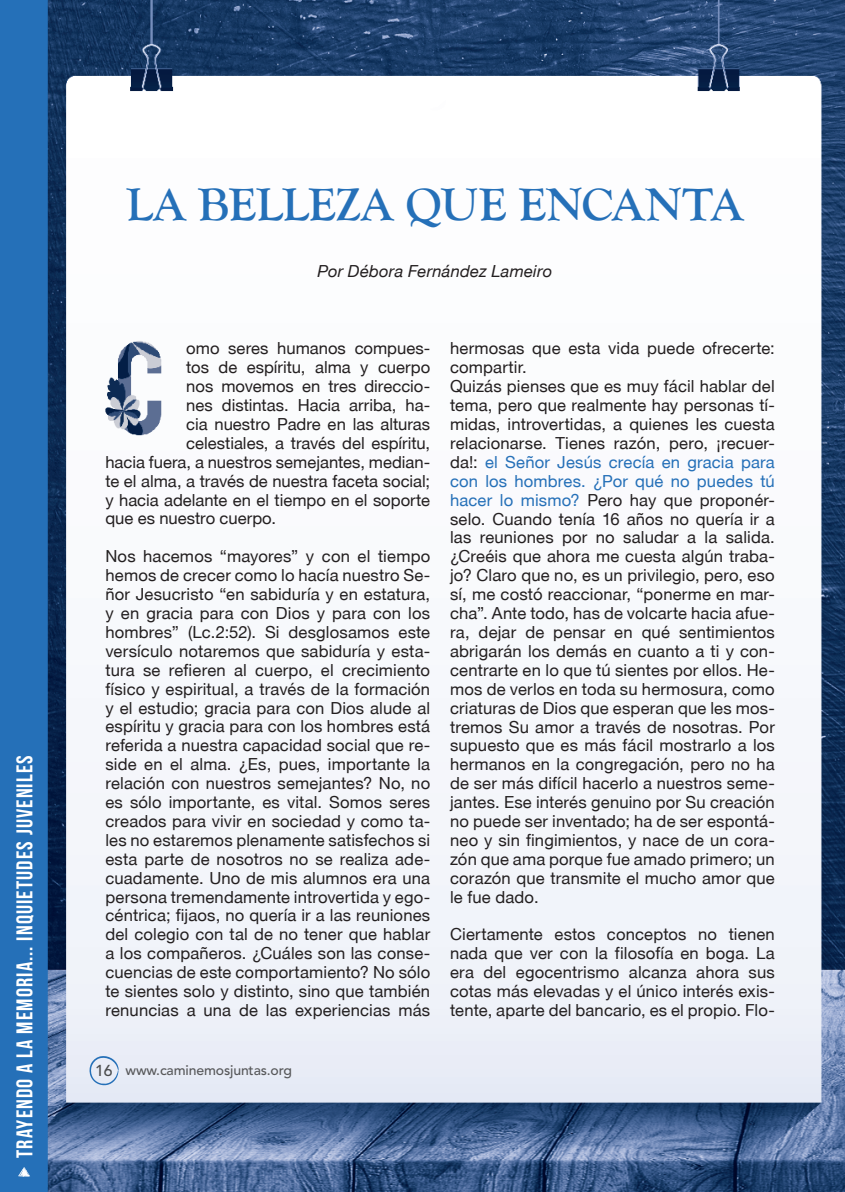
<style>
.page{position:relative;width:845px;height:1192px;background:#fff}
.page>*{position:absolute;margin:0;border:0;box-sizing:border-box;transform-origin:0 0}
.t1{font:700 47.25px "Goudy Old Style T";letter-spacing:-.015em;color:#2570b8}
.t2{font:22.75px "Bebas Neue";letter-spacing:.05em;color:#fff}
.t3{font:16.62px/18.9px "Helvetica Neue";letter-spacing:.01em;color:#231f20;text-align:justify}
.t4{font:italic 16.62px "Helvetica Neue";letter-spacing:.01em;color:#231f20}
.t5{font:500 14px "Avenir LT Std";letter-spacing:-.01em;color:#57585a}
.s1{font-size:15.75px;color:#4b4c4d}
.s2{color:#2570b8}
</style>
<div class="page">
<img style="left:48px;top:0;width:797px;height:1192px">
<div style="left:0;top:0;width:48px;height:1192px;background:#2570b8"></div>
<svg style="left:18px;top:1167px;width:12px;height:10px"></svg>
<svg style="left:89px;top:1056px;width:30px;height:29px"></svg>
<img style="left:96px;top:339px;width:84px;height:98px">
<h2 class="t2" style="left:12px;top:1158px;width:405px;rotate:-90deg">TRAYENDO A LA MEMORIA... Inquietudes juveniles</h2>
<h1 class="t1" style="left:126px;top:178px;width:619px">LA BELLEZA QUE ENCANTA</h1>
<p class="t4" style="left:317px;top:261px;width:236px">Por Débora Fernández Lameiro</p>
<p class="t3" style="left:186px;top:339px;width:245px">omo seres humanos compues-</p>
<p class="t3" style="left:186px;top:358px;width:245px">tos de espíritu, alma y cuerpo</p>
<p class="t3" style="left:186px;top:376px;width:245px">nos movemos en tres direccio-</p>
<p class="t3" style="left:186px;top:395px;width:245px">nes distintas. Hacia arriba, ha-</p>
<p class="t3" style="left:186px;top:414px;width:245px">cia nuestro Padre en las alturas</p>
<p class="t3" style="left:186px;top:433px;width:245px">celestiales, a través del espíritu,</p>
<p class="t3" style="left:105px;top:452px;width:326px">hacia fuera, a nuestros semejantes, median-</p>
<p class="t3" style="left:105px;top:471px;width:326px">te el alma, a través de nuestra faceta social;</p>
<p class="t3" style="left:105px;top:490px;width:326px">y hacia adelante en el tiempo en el soporte</p>
<p class="t3" style="left:105px;top:509px;width:172px">que es nuestro cuerpo.</p>
<p class="t3" style="left:105px;top:547px;width:326px">Nos hacemos “mayores” y con el tiempo hemos de crecer como lo hacía nuestro Se&shy;ñor Jesucristo “en sabiduría y en estatura, y en gracia para con Dios y para con los hombres” (Lc.2:52). Si desglosamos este versículo notaremos que sabiduría y esta&shy;tura se refieren al cuerpo, el crecimiento físico y espiritual, a través de la formación y el estudio; gracia para con Dios alude al espíritu y gracia para con los hombres está referida a nuestra capacidad social que re&shy;side en el alma. ¿Es, pues, importante la relación con nuestros semejantes? No, no es sólo importante, es vital. Somos seres creados para vivir en sociedad y como ta&shy;les no estaremos plenamente satisfechos si esta parte de nosotros no se realiza ade&shy;cuadamente. Uno de mis alumnos era una persona tremendamente introvertida y ego&shy;céntrica; fijaos, no quería ir a las reuniones del colegio con tal de no tener que hablar a los compañeros. ¿Cuáles son las conse&shy;cuencias de este comportamiento? No sólo te sientes solo y distinto, sino que también renuncias a una de las experiencias más</p>
<p class="t5" style="left:95px;top:1062px;width:198px"><span class="s1">16</span> www.caminemosjuntas.org</p>
<p class="t3" style="left:450px;top:339px;width:326px;text-align:left">hermosas que esta vida puede ofrecerte: compartir.<br>Quizás pienses que es muy fácil hablar del tema, pero que realmente hay personas tí&shy;midas, introvertidas, a quienes les cuesta relacionarse. Tienes razón, pero, ¡recuer&shy;da!: <span class="s2">el Señor Jesús crecía en gracia para con los hombres. ¿Por qué no puedes tú hacer lo mismo?</span> Pero hay que proponér&shy;selo. Cuando tenía 16 años no quería ir a las reuniones por no saludar a la salida. ¿Creéis que ahora me cuesta algún traba&shy;jo? Claro que no, es un privilegio, pero, eso sí, me costó reaccionar, “ponerme en mar&shy;cha”. Ante todo, has de volcarte hacia afue&shy;ra, dejar de pensar en qué sentimientos abrigarán los demás en cuanto a ti y con&shy;centrarte en lo que tú sientes por ellos. He&shy;mos de verlos en toda su hermosura, como criaturas de Dios que esperan que les mos&shy;tremos Su amor a través de nosotras. Por supuesto que es más fácil mostrarlo a los hermanos en la congregación, pero no ha de ser más difícil hacerlo a nuestros seme&shy;jantes. Ese interés genuino por Su creación no puede ser inventado; ha de ser espontá&shy;neo y sin fingimientos, y nace de un cora&shy;zón que ama porque fue amado primero; un corazón que transmite el mucho amor que le fue dado.</p>
<p class="t3" style="left:450px;top:925px;width:326px">Ciertamente estos conceptos no tienen nada que ver con la filosofía en boga. La era del egocentrismo alcanza ahora sus cotas más elevadas y el único interés exis&shy;tente, aparte del bancario, es el propio. Flo-</p>
</div>
